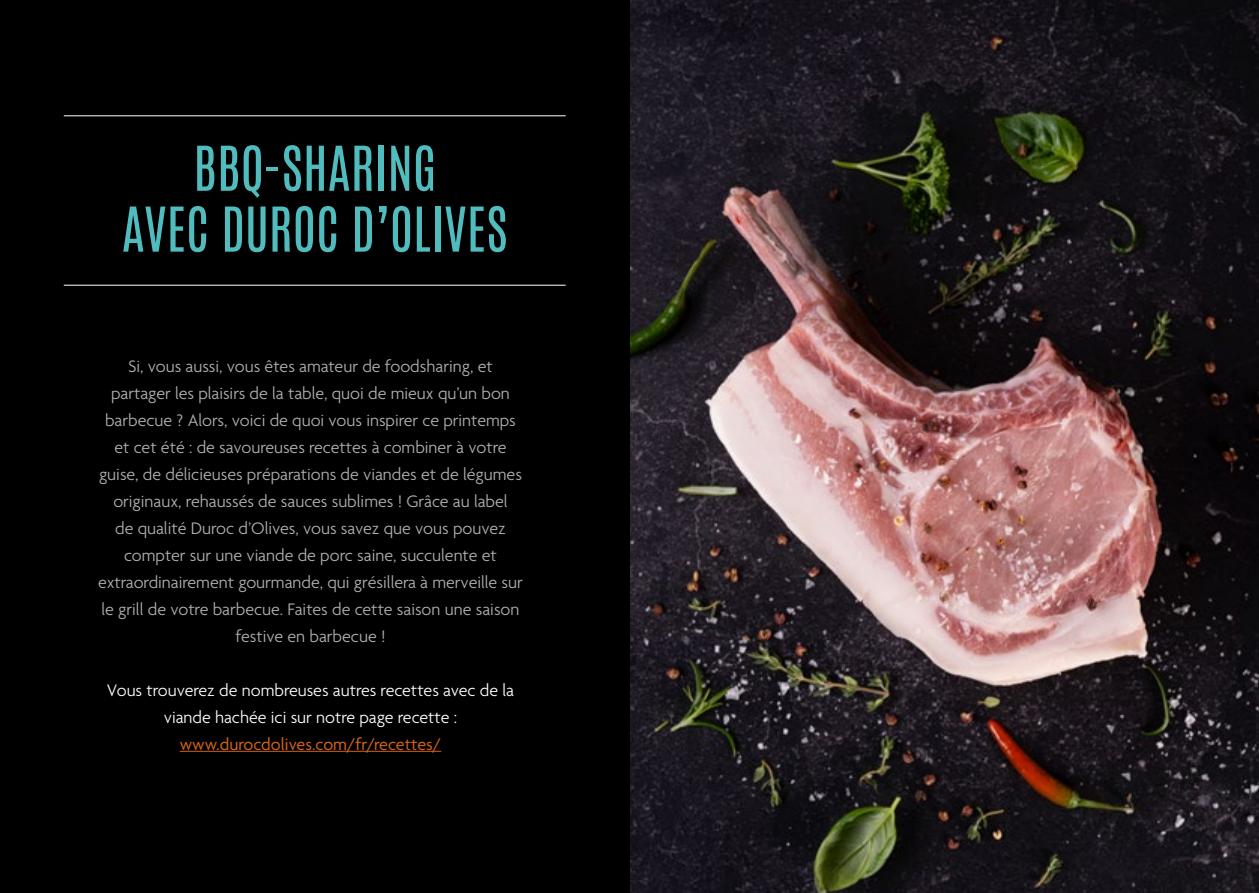
<style>
.page{position:relative;width:1259px;height:893px;background:#fff}
.page>*{position:absolute;margin:0;border:0;box-sizing:border-box;transform-origin:0 0}
.t1{font:52.5px/60.9px "Antonio";color:#50bcbd;text-align:center}
.t2{font:300 18px/27px "Agenda";color:#b3b2b2;text-align:center}
.t3{font:300 18px/27px "Agenda";color:#fff;text-align:center}
.t4{font:18px "Agenda";color:#d46316}
</style>
<div class="page">
<img style="left:629px;top:0;width:630px;height:893px">
<div style="left:0;top:0;width:629px;height:893px;background:#000"></div>
<hr style="left:64px;top:285px;width:502px;height:1px;background:#fff">
<hr style="left:64px;top:115px;width:502px;height:1px;background:#fff">
<hr style="left:180px;top:751px;width:261px;height:1px;background:#d46316">
<h1 class="t1" style="left:122px;top:138px;width:388px">BBQ-SHARING<br>AVEC DUROC D’OLIVES</h1>
<p class="t2" style="left:98px;top:354px;width:426px">Si, vous aussi, vous êtes amateur de foodsharing, et partager les plaisirs de la table, quoi de mieux qu’un bon barbecue ? Alors, voici de quoi vous inspirer ce printemps et cet été : de savoureuses recettes à combiner à votre guise, de délicieuses préparations de viandes et de légumes originaux, rehaussés de sauces sublimes ! Grâce au label<br>de qualité Duroc d’Olives, vous savez que vous pouvez compter sur une viande de porc saine, succulente et extraordinairement gourmande, qui grésillera à merveille sur le grill de votre barbecue. Faites de cette saison une saison festive en barbecue !</p>
<p class="t3" style="left:107px;top:678px;width:408px">Vous trouverez de nombreuses autres recettes avec de la viande hachée ici sur notre page recette :</p>
<p class="t4" style="left:180px;top:734px;width:263px">www.durocdolives.com/fr/recettes/</p>
</div>
